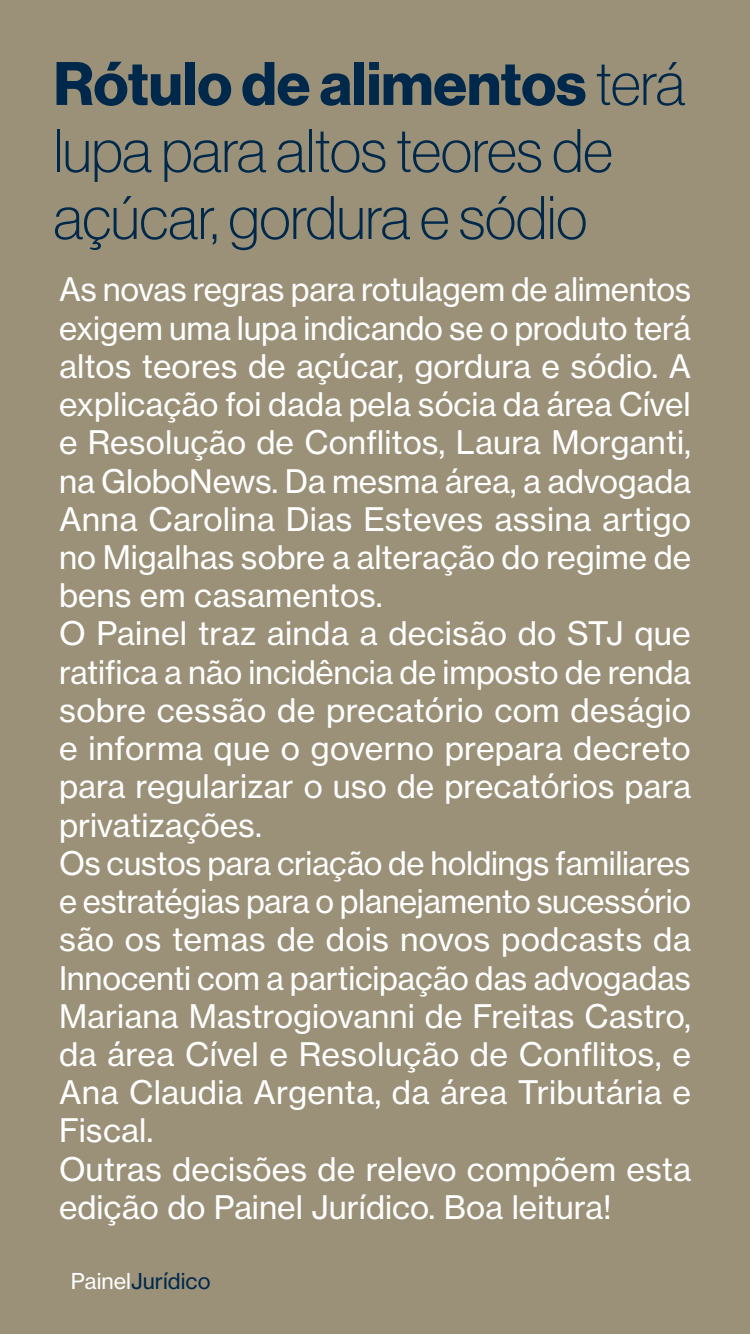
<style>
.page{position:relative;width:750px;height:1334px;background:#9b9178}
.page>*{position:absolute;margin:0;border:0;box-sizing:border-box;transform-origin:0 0}
.t1{font:60px/67px "N Haas Grotesk DS Pro 35 X Lt";color:#00284b}
.t2{font:60px "N Haas Grotesk DS Pro 75 Bd";color:#00284b}
.t3{font:32px/38.2px "N Haas Grotesk TX Pro 55 Rg";color:#fff}
.t4{font:21.6px "N Haas Grotesk TX Pro 55 Rg";color:#00284b}
.s1{font-family:"N Haas Grotesk DS Pro 35 X Lt"}
.s2{color:#fff}
</style>
<div class="page">
<h1 class="t2" style="left:54px;top:49px;width:633px">Rótulo de alimentos <span class="s1">terá</span></h1>
<h1 class="t1" style="left:54px;top:117px;width:561px">lupa para altos teores de açúcar, gordura e sódio</h1>
<p class="t3" style="left:59px;top:271px;width:634px">As novas regras para rotulagem de alimentos exigem uma lupa indicando se o produto terá altos teores de açúcar, gordura e sódio. A explicação foi dada pela sócia da área Cível e Resolução de Conflitos, Laura Morganti, na GloboNews. Da mesma área, a advogada Anna Carolina Dias Esteves assina artigo no Migalhas sobre a alteração do regime de bens em casamentos.<br>O Painel traz ainda a decisão do STJ que ratifica a não incidência de imposto de renda sobre cessão de precatório com deságio e informa que o governo prepara decreto para regularizar o uso de precatórios para privatizações.<br>Os custos para criação de holdings familiares e estratégias para o planejamento sucessório são os temas de dois novos podcasts da Innocenti com a participação das advogadas Mariana Mastrogiovanni de Freitas Castro, da área Cível e Resolução de Conflitos, e Ana Claudia Argenta, da área Tributária e Fiscal.<br>Outras decisões de relevo compõem esta edição do Painel Jurídico. Boa leitura!</p>
<p class="t4" style="left:71px;top:1268px;width:141px"><span class="s2">Painel</span>Jurídico</p>
</div>
